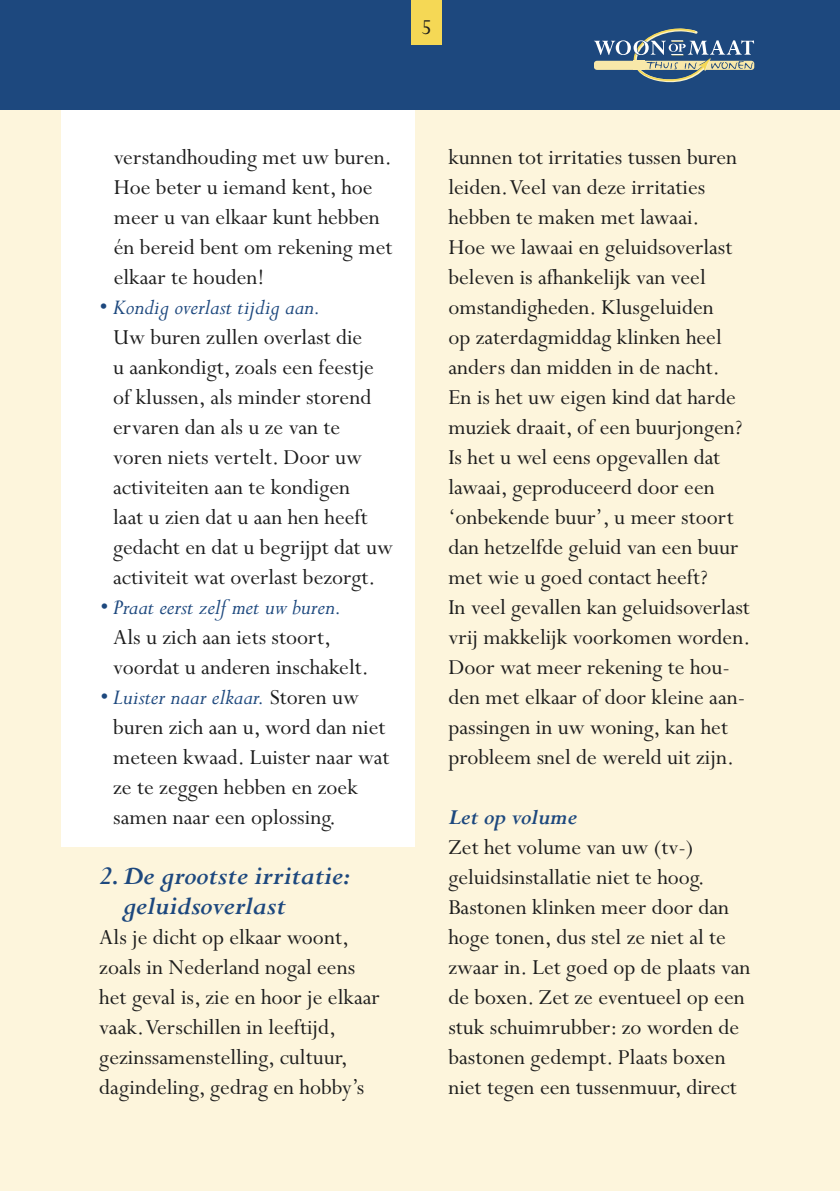
<style>
.page{position:relative;width:840px;height:1191px;background:#fff}
.page>*{position:absolute;margin:0;border:0;box-sizing:border-box;transform-origin:0 0}
.t1{font:italic 700 28px/30px "Perpetua";color:#1d487e}
.t2{font:24px/30px "Perpetua";color:#1d1d1d}
.t3{font:italic 24px "Perpetua";color:#1d487e}
.t4{font:italic 700 24px "Perpetua";color:#1d487e}
.s1{color:#1d487e}
.s2{font-style:italic;color:#1d487e}
</style>
<div class="page">
<div style="left:0;top:0;width:839px;height:1191px;background:#fdf5dc"></div>
<div style="left:61px;top:90px;width:353px;height:756px;background:#fff"></div>
<div style="left:0;top:0;width:839px;height:109px;background:#1d487e"></div>
<div style="left:411px;top:0;width:30px;height:44px;background:#f5d855"></div>
<svg style="left:594px;top:28px;width:160px;height:54px"></svg>
<div style="left:632px;top:61px;width:11px;height:9px;background:#f8e8a9"></div>
<p class="t2" style="left:421px;top:13px;width:12px">5</p>
<p class="t2" style="left:114px;top:143px;width:280px">verstandhouding met uw buren.<br>Hoe beter u iemand kent, hoe meer u van elkaar kunt hebben én bereid bent om rekening met elkaar te houden!</p>
<p class="t2" style="left:113px;top:293px;width:281px;text-indent:-14px"><span class="s1">•</span> <span class="s2">Kondig overlast tijdig aan.<br></span>Uw buren zullen overlast die<br>u aankondigt, zoals een feestje of klussen, als minder storend ervaren dan als u ze van te voren niets vertelt. Door uw activiteiten aan te kondigen<br>laat u zien dat u aan hen heeft gedacht en dat u begrijpt dat uw activiteit wat overlast bezorgt.</p>
<p class="t3" style="left:99px;top:595px;width:243px">• Praat eerst zelf met uw buren.</p>
<p class="t2" style="left:113px;top:623px;width:257px">Als u zich aan iets stoort, voordat u anderen inschakelt.</p>
<p class="t2" style="left:113px;top:683px;width:277px;text-indent:-14px"><span class="s2">• Luister naar elkaar.</span> Storen uw buren zich aan u, word dan niet meteen kwaad. Luister naar wat ze te zeggen hebben en zoek samen naar een oplossing.</p>
<p class="t1" style="left:123px;top:862px;width:229px;text-indent:-24px">2. De grootste irritatie: geluidsoverlast</p>
<p class="t2" style="left:99px;top:923px;width:282px">Als je dicht op elkaar woont, zoals in Nederland nogal eens het geval is, zie en hoor je elkaar vaak. Verschillen in leeftijd, gezinssamenstelling, cultuur, dagindeling, gedrag en hobby’s</p>
<p class="t2" style="left:448px;top:143px;width:303px">kunnen tot irritaties tussen buren leiden. Veel van deze irritaties hebben te maken met lawaai.<br>Hoe we lawaai en geluidsoverlast beleven is afhankelijk van veel omstandigheden. Klusgeluiden<br>op zaterdagmiddag klinken heel anders dan midden in de nacht.<br>En is het uw eigen kind dat harde muziek draait, of een buurjongen?<br>Is het u wel eens opgevallen dat lawaai, geproduceerd door een ‘onbekende buur’, u meer stoort dan hetzelfde geluid van een buur met wie u goed contact heeft?<br>In veel gevallen kan geluidsoverlast vrij makkelijk voorkomen worden.<br>Door wat meer rekening te hou&shy;den met elkaar of door kleine aan&shy;passingen in uw woning, kan het probleem snel de wereld uit zijn.</p>
<p class="t4" style="left:448px;top:804px;width:130px">Let op volume</p>
<p class="t2" style="left:448px;top:833px;width:303px">Zet het volume van uw (tv-) geluidsinstallatie niet te hoog.<br>Bastonen klinken meer door dan hoge tonen, dus stel ze niet al te zwaar in. Let goed op de plaats van de boxen. Zet ze eventueel op een stuk schuimrubber: zo worden de bastonen gedempt. Plaats boxen niet tegen een tussenmuur, direct</p>
</div>
